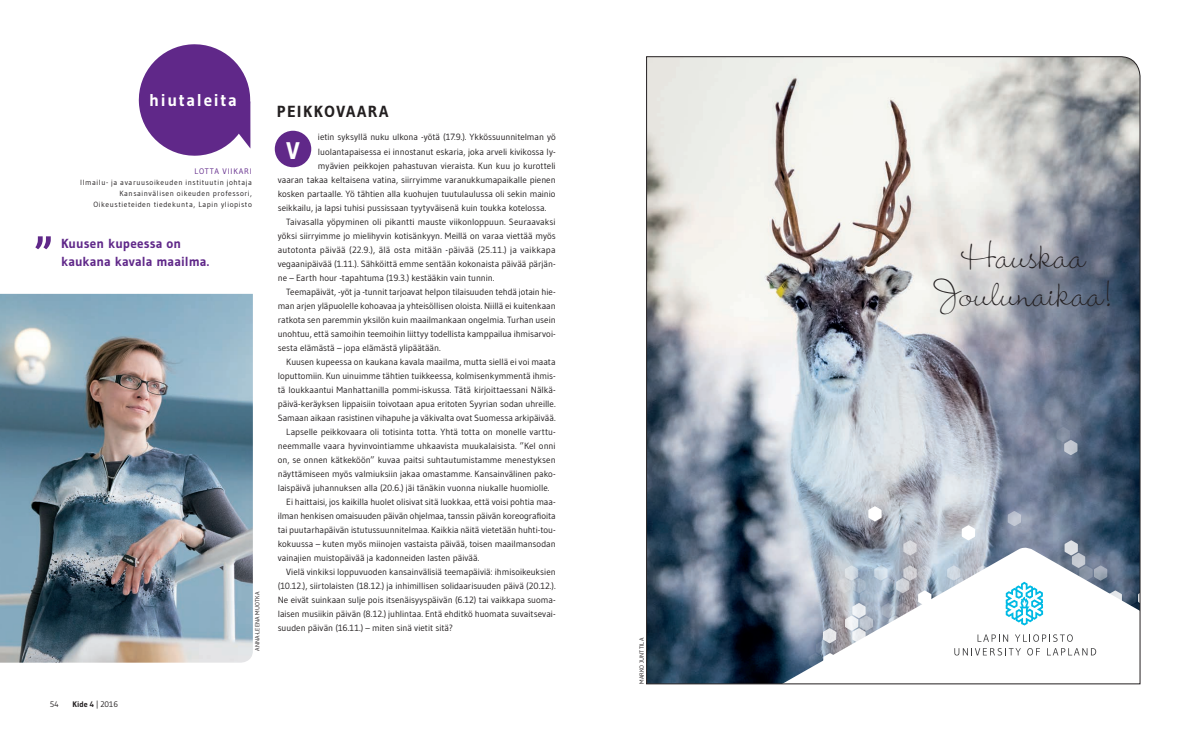
<style>
.page{position:relative;width:1191px;height:735px;background:#fff}
.page>*{position:absolute;margin:0;border:0;box-sizing:border-box;transform-origin:0 0}
.t1{font:54px "Roboto";color:#602889}
.Lyhyet_leipäteksti{font:700 50.5px "Myriad Pro";color:#fff}
.Ingressi{font:300 45.3px/38.1px "Wendy LP Std";letter-spacing:.005em;color:#231f20;text-align:center}
.t2{font:700 24px "Gudea";color:#fff}
.t3{font:700 17.1px "Gudea";letter-spacing:.1em;color:#fff}
.t4{font:700 16px "Gudea";letter-spacing:.1em;color:#231f20}
.Leipäteksti{font:700 13.1px/18px "Gudea";letter-spacing:.01em;color:#602889}
.Lyhyet_leipäteksti-2{font:9px/14px "Gudea";letter-spacing:-.005em;color:#231f20;text-align:justify}
.t5{font:8px "Gudea";letter-spacing:.1em;color:#602889}
.t6{font:700 8px "Gudea";color:#231f20}
.t7{font:8px "Gudea";color:#231f20}
.t8{font:7.5px/11px "Gudea";letter-spacing:.075em;color:#231f20;text-align:right}
.t9{font:6px "Gudea";letter-spacing:.02em;color:#231f20}
.s1{font-weight:400}
</style>
<div class="page">
<svg style="left:138px;top:44px;width:113px;height:112px"></svg>
<div style="left:275px;top:131px;width:36px;height:36px;background:#602889;border-radius:50%"></div>
<img style="left:0;top:294px;width:253px;height:368px">
<svg style="left:646px;top:668px;width:495px;height:17px"></svg>
<img style="left:646px;top:56px;width:494px;height:627px">
<p class="t3" style="left:149px;top:90px;width:89px">hiutaleita</p>
<p class="t1" style="left:34px;top:220px;width:21px">”</p>
<p class="t5" style="left:194px;top:166px;width:59px">LOTTA VIIKARI</p>
<p class="t8" style="left:80px;top:176px;width:173px">Ilmailu- ja avaruusoikeuden instituutin johtaja</p>
<p class="t8" style="left:94px;top:187px;width:160px">Kansainvälisen oikeuden professori,<br>Oikeustieteiden tiedekunta, Lapin yliopisto</p>
<p class="Leipäteksti" style="left:61px;top:234px;width:150px">Kuusen kupeessa on kaukana kavala maailma.</p>
<p class="t9" style="left:254px;top:650px;width:60px;rotate:-90deg">ANNA-LEENA MUOTKA</p>
<p class="t4" style="left:277px;top:101px;width:113px">PEIKKOVAARA</p>
<p class="Lyhyet_leipäteksti" style="left:275px;top:118px;width:44px">M</p>
<p class="Lyhyet_leipäteksti-2" style="left:318px;top:130px;width:239px">ietin syksyllä nuku ulkona -yötä (17.9.). Ykkössuunnitelman yö</p>
<p class="t2" style="left:286px;top:135px;width:15px">V</p>
<p class="Lyhyet_leipäteksti-2" style="left:318px;top:144px;width:239px">luolantapaisessa ei innostanut eskaria, joka arveli kivikossa ly-</p>
<p class="Lyhyet_leipäteksti-2" style="left:318px;top:158px;width:239px">myävien peikkojen pahastuvan vieraista. Kun kuu jo kurotteli</p>
<p class="Lyhyet_leipäteksti-2" style="left:278px;top:172px;width:279px">vaaran takaa keltaisena vatina, siirryimme varanukkumapaikalle pienen</p>
<p class="Lyhyet_leipäteksti-2" style="left:278px;top:186px;width:279px">kosken partaalle. Yö tähtien alla kuohujen tuutulaulussa oli sekin mainio</p>
<p class="Lyhyet_leipäteksti-2" style="left:278px;top:200px;width:270px">seikkailu, ja lapsi tuhisi pussissaan tyytyväisenä kuin toukka kotelossa.</p>
<p class="Lyhyet_leipäteksti-2" style="left:278px;top:214px;width:279px;text-indent:9px">Taivasalla yöpyminen oli pikantti mauste viikonloppuun. Seuraavaksi yöksi siirryimme jo mielihyvin kotisänkyyn. Meillä on varaa viettää myös autotonta päivää (22.9.), älä osta mitään -päivää (25.11.) ja vaikkapa vegaanipäivää (1.11.). Sähköittä emme sentään kokonaista päivää pärjän&shy;ne – Earth hour -tapahtuma (19.3.) kestääkin vain tunnin.</p>
<p class="Lyhyet_leipäteksti-2" style="left:278px;top:284px;width:279px;text-indent:9px">Teemapäivät, -yöt ja -tunnit tarjoavat helpon tilaisuuden tehdä jotain hie&shy;man arjen yläpuolelle kohoavaa ja yhteisöllisen oloista. Niillä ei kuitenkaan ratkota sen paremmin yksilön kuin maailmankaan ongelmia. Turhan usein unohtuu, että samoihin teemoihin liittyy todellista kamppailua ihmisarvoi&shy;sesta elämästä – jopa elämästä ylipäätään.</p>
<p class="Lyhyet_leipäteksti-2" style="left:278px;top:354px;width:279px;text-indent:9px">Kuusen kupeessa on kaukana kavala maailma, mutta siellä ei voi maata loputtomiin. Kun uinuimme tähtien tuikkeessa, kolmisenkymmentä ihmis&shy;tä loukkaantui Manhattanilla pommi-iskussa. Tätä kirjoittaessani Nälkä&shy;päivä-keräyksen lippaisiin toivotaan apua eritoten Syyrian sodan uhreille.<br>Samaan aikaan rasistinen vihapuhe ja väkivalta ovat Suomessa arkipäivää.</p>
<p class="Lyhyet_leipäteksti-2" style="left:278px;top:424px;width:279px;text-indent:9px">Lapselle peikkovaara oli totisinta totta. Yhtä totta on monelle varttu&shy;neemmalle vaara hyvinvointiamme uhkaavista muukalaisista. ”Kel onni on, se onnen kätkeköön” kuvaa paitsi suhtautumistamme menestyksen näyttämiseen myös valmiuksiin jakaa omastamme. Kansainvälinen pako&shy;laispäivä juhannuksen alla (20.6.) jäi tänäkin vuonna niukalle huomiolle.</p>
<p class="Lyhyet_leipäteksti-2" style="left:278px;top:494px;width:279px;text-indent:9px">Ei haittaisi, jos kaikilla huolet olisivat sitä luokkaa, että voisi pohtia maa&shy;ilman henkisen omaisuuden päivän ohjelmaa, tanssin päivän koreografioita tai puutarhapäivän istutussuunnitelmaa. Kaikkia näitä vietetään huhti-tou&shy;kokuussa – kuten myös miinojen vastaista päivää, toisen maailmansodan vainajien muistopäivää ja kadonneiden lasten päivää.</p>
<p class="Lyhyet_leipäteksti-2" style="left:278px;top:564px;width:279px;text-indent:9px">Vielä vinkiksi loppuvuoden kansainvälisiä teemapäiviä: ihmisoikeuksien (10.12.), siirtolaisten (18.12.) ja inhimillisen solidaarisuuden päivä (20.12.).<br>Ne eivät suinkaan sulje pois itsenäisyyspäivän (6.12) tai vaikkapa suoma&shy;laisen musiikin päivän (8.12.) juhlintaa. Entä ehditkö huomata suvaitsevai&shy;suuden päivän (16.11.) – miten sinä vietit sitä?</p>
<p class="t7" style="left:50px;top:698px;width:10px">54</p>
<p class="t6" style="left:73px;top:698px;width:47px">Kide 4 <span class="s1">| 2016</span></p>
<p class="t9" style="left:638px;top:683px;width:47px;rotate:-90deg">MARKO JUNTTILA</p>
<p class="Ingressi" style="left:936px;top:238px;width:179px">Hauskaa<br>Joulunaikaa!</p>
</div>
